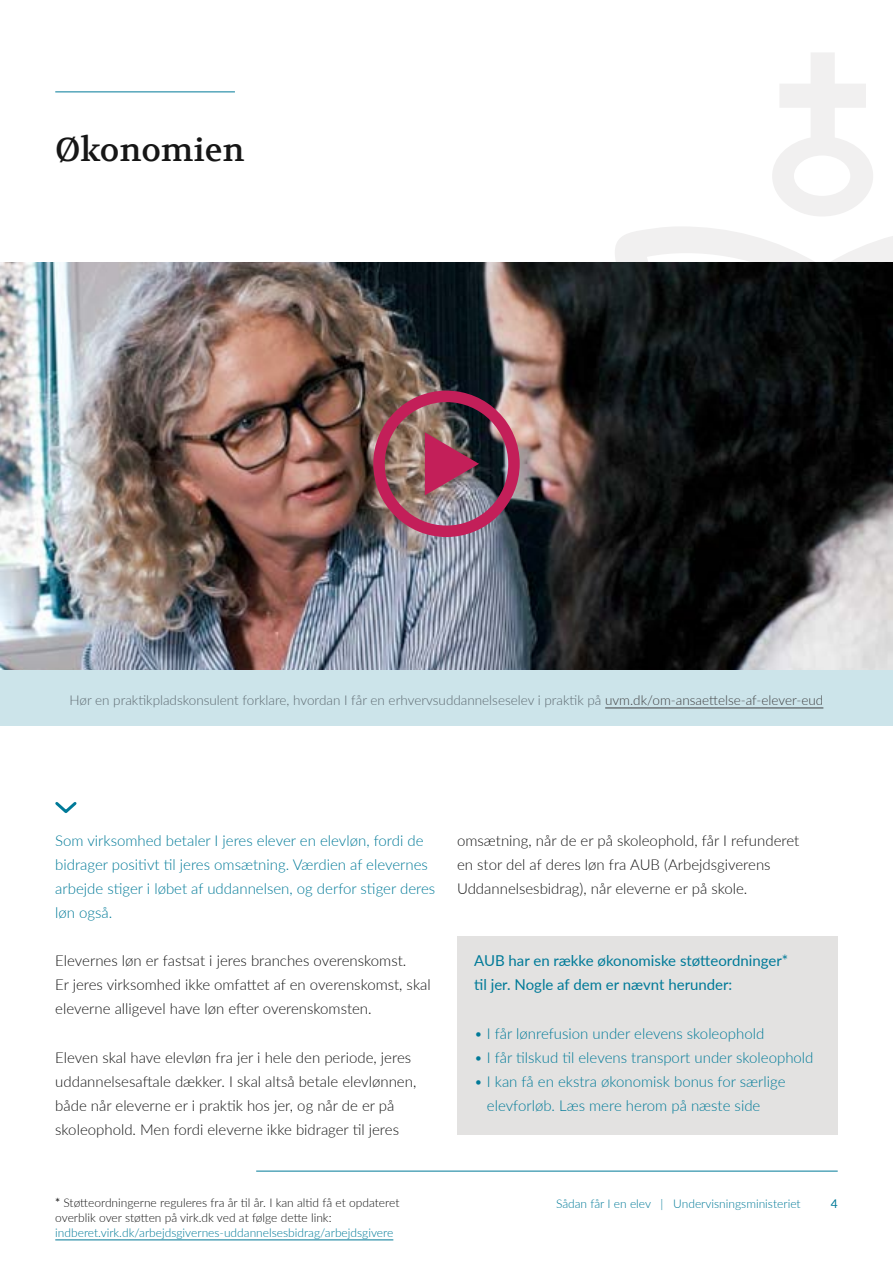
<style>
.page{position:relative;width:893px;height:1263px;background:#fff}
.page>*{position:absolute;margin:0;border:0;box-sizing:border-box;transform-origin:0 0}
.t1{font:33px "Volkhov";color:#161616}
.t2{font:300 15px/24px "Lato";color:#161616}
.t3{font:300 15px/24px "Lato";color:#007a98}
.t4{font:15px/24px "Lato";color:#007a98}
.t5{font:300 13.5px "Lato";color:#5e6a71}
.t6{font:300 12px/15px "Lato";color:#161616}
.t7{font:300 12px "Lato";color:#007a98}
.t8{font:12px "Lato";color:#007a98}
.s1{color:#404042}
.s2{font-weight:400}
</style>
<div class="page">
<hr style="left:256px;top:1171px;width:582px;height:1px;background:#007a98">
<div style="left:457px;top:935px;width:381px;height:199px;background:#e3e2e1"></div>
<svg style="left:615px;top:227px;width:278px;height:35px;fill:#f1f0f0"></svg>
<svg style="left:772px;top:53px;width:101px;height:163px"></svg>
<img style="left:0;top:262px;width:893px;height:409px">
<hr style="left:55px;top:91px;width:180px;height:1px;background:#007a98">
<svg style="left:55px;top:802px;width:22px;height:11px"></svg>
<div style="left:0;top:671px;width:893px;height:55px;background:#cce4ea"></div>
<div style="left:373px;top:391px;width:147px;height:146px;border:11px solid #c31f59;border-radius:50%"></div>
<svg style="left:425px;top:432px;width:54px;height:63px;background:#964360"></svg>
<hr style="left:55px;top:1239px;width:338px;height:1px;background:#007a98">
<hr style="left:605px;top:708px;width:218px;height:1px;background:#404042">
<h1 class="t1" style="left:55px;top:129px;width:191px">Økonomien</h1>
<p class="t5" style="left:70px;top:690px;width:755px">Hør en praktikpladskonsulent forklare, hvordan I får en erhvervsuddannelseselev i praktik på <span class="s1">uvm.dk/om-ansaettelse-af-elever-eud</span></p>
<p class="t3" style="left:55px;top:828px;width:382px">Som virksomhed betaler I jeres elever en elevløn, fordi de bidrager positivt til jeres omsætning. Værdien af elevernes arbejde stiger i løbet af uddannelsen, og derfor stiger deres løn også.</p>
<p class="t2" style="left:55px;top:948px;width:377px">Elevernes løn er fastsat i jeres branches overenskomst.<br>Er jeres virksomhed ikke omfattet af en overenskomst, skal eleverne alligevel have løn efter overenskomsten.</p>
<p class="t2" style="left:55px;top:1044px;width:363px">Eleven skal have elevløn fra jer i hele den periode, jeres uddannelsesaftale dækker. I skal altså betale elevlønnen, både når eleverne er i praktik hos jer, og når de er på skoleophold. Men fordi eleverne ikke bidrager til jeres</p>
<p class="t2" style="left:457px;top:828px;width:344px">omsætning, når de er på skoleophold, får I refunderet en stor del af deres løn fra AUB (Arbejdsgiverens<br>Uddannelsesbidrag), når eleverne er på skole.</p>
<p class="t4" style="left:474px;top:948px;width:316px">AUB har en række økonomiske støtteordninger* til jer. Nogle af dem er nævnt herunder:</p>
<p class="t3" style="left:474px;top:1020px;width:292px">• I får lønrefusion under elevens skoleophold</p>
<p class="t3" style="left:474px;top:1044px;width:341px">• I får tilskud til elevens transport under skoleophold</p>
<p class="t3" style="left:487px;top:1068px;width:300px;text-indent:-13px">• I kan få en ekstra økonomisk bonus for særlige elevforløb. Læs mere herom på næste side</p>
<p class="t6" style="left:55px;top:1195px;width:346px"><span class="s2">*</span> Støtteordningerne reguleres fra år til år. I kan altid få et opdateret overblik over støtten på virk.dk ved at følge dette link:</p>
<p class="t7" style="left:55px;top:1224px;width:340px">indberet.virk.dk/arbejdsgivernes-uddannelsesbidrag/arbejdsgivere</p>
<p class="t7" style="left:556px;top:1195px;width:246px">Sådan får I en elev | Undervisningsministeriet</p>
<p class="t8" style="left:831px;top:1195px;width:8px">4</p>
</div>
